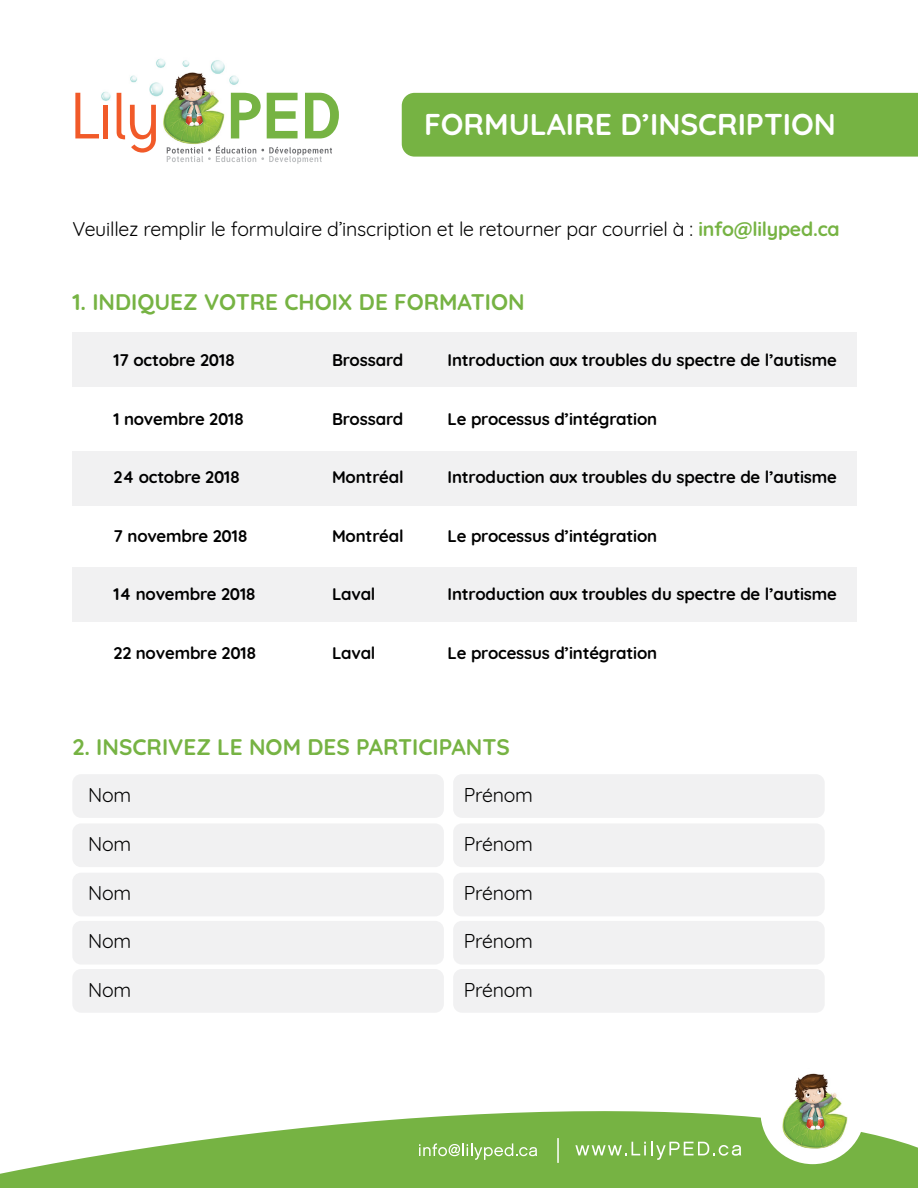
<style>
.page{position:relative;width:918px;height:1188px;background:#fff}
.page>*{position:absolute;margin:0;border:0;box-sizing:border-box;transform-origin:0 0}
.t1{font:700 30px "Quicksand";color:#fff}
.t2{font:700 22.5px "Quicksand";color:#76b343}
.t3{font:19.5px "Quicksand";letter-spacing:-.01em;color:#000}
.t4{font:700 16.8px "Quicksand";letter-spacing:-.01em;color:#000}
.s1{font-weight:700;color:#76b343}
.s2{font-style:inherit}
</style>
<div class="page">
<div style="left:72px;top:333px;width:784px;height:54px;background:#f1f1f2"></div>
<div style="left:72px;top:451px;width:784px;height:54px;background:#f1f1f2"></div>
<div style="left:72px;top:567px;width:784px;height:54px;background:#f1f1f2"></div>
<div style="left:402px;top:93px;width:516px;height:64px;background:#76b343"></div>
<svg style="left:0;top:1111px;width:918px;height:77px;fill:#76b343"></svg>
<div style="left:760px;top:1060px;width:105px;height:104px;background:#fff;border-radius:50%"></div>
<img style="left:771px;top:1073px;width:84px;height:84px">
<img style="left:75px;top:58px;width:249px;height:104px">
<svg style="left:75px;top:93px;width:24px;height:45px"></svg>
<hr style="left:104px;top:105px;width:4px;height:33px;background:#f15a29">
<svg style="left:117px;top:93px;width:39px;height:60px"></svg>
<svg style="left:231px;top:93px;width:30px;height:45px"></svg>
<svg style="left:267px;top:93px;width:31px;height:45px"></svg>
<svg style="left:305px;top:93px;width:34px;height:45px"></svg>
<svg style="left:167px;top:145px;width:165px;height:19px"></svg>
<svg style="left:575px;top:1141px;width:166px;height:19px;background:#8fc166"></svg>
<svg style="left:419px;top:1143px;width:118px;height:17px;background:#95c46e"></svg>
<hr style="left:557px;top:1138px;width:2px;height:25px;background:#fff">
<div style="left:72px;top:774px;width:372px;height:44px;background:#f1f1f2;border-radius:9px"></div>
<div style="left:72px;top:823px;width:372px;height:44px;background:#f1f1f2;border-radius:9px"></div>
<div style="left:72px;top:873px;width:372px;height:43px;background:#f1f1f2;border-radius:9px"></div>
<div style="left:72px;top:921px;width:372px;height:44px;background:#f1f1f2;border-radius:9px"></div>
<div style="left:72px;top:969px;width:372px;height:44px;background:#f1f1f2;border-radius:9px"></div>
<div style="left:453px;top:774px;width:372px;height:44px;background:#f1f1f2;border-radius:9px"></div>
<div style="left:453px;top:823px;width:372px;height:44px;background:#f1f1f2;border-radius:9px"></div>
<div style="left:453px;top:873px;width:372px;height:43px;background:#f1f1f2;border-radius:9px"></div>
<div style="left:453px;top:921px;width:372px;height:44px;background:#f1f1f2;border-radius:9px"></div>
<div style="left:453px;top:969px;width:372px;height:44px;background:#f1f1f2;border-radius:9px"></div>
<h1 class="t1" style="left:424px;top:100px;width:413px">FORMULAIRE D’INSCRIPTION</h1>
<p class="t3" style="left:72px;top:214px;width:769px">Veuillez remplir le formulaire d’inscription et le retourner par courriel à : <span class="s1">info@lilyped.ca</span></p>
<h2 class="t2" style="left:72px;top:283px;width:454px">1. INDIQUEZ VOTRE CHOIX DE FORMATION</h2>
<p class="t4" style="left:114px;top:346px;width:123px">17 octobre 2018</p>
<p class="t4" style="left:332px;top:346px;width:73px">Brossard</p>
<p class="t4" style="left:448px;top:346px;width:391px">Introduction aux troubles du spectre de l’autisme</p>
<p class="t4" style="left:114px;top:405px;width:132px">1 novembre 2018</p>
<p class="t4" style="left:332px;top:405px;width:73px">Brossard</p>
<p class="t4" style="left:448px;top:405px;width:211px">Le processus d’intégration</p>
<p class="t4" style="left:114px;top:463px;width:128px">24 octobre 2018</p>
<p class="t4" style="left:332px;top:463px;width:73px">Montréal</p>
<p class="t4" style="left:448px;top:463px;width:391px">Introduction aux troubles du spectre de l’autisme</p>
<p class="t4" style="left:114px;top:522px;width:135px">7 novembre 2018</p>
<p class="t4" style="left:332px;top:522px;width:73px">Montréal</p>
<p class="t4" style="left:448px;top:522px;width:211px">Le processus d’intégration</p>
<p class="t4" style="left:114px;top:580px;width:144px">14 novembre 2018</p>
<p class="t4" style="left:332px;top:580px;width:45px">Laval</p>
<p class="t4" style="left:448px;top:580px;width:391px">Introduction aux troubles du spectre de l’autisme</p>
<p class="t4" style="left:114px;top:639px;width:144px">2<span class="s2">2</span> novembre 2018</p>
<p class="t4" style="left:332px;top:639px;width:45px">Laval</p>
<p class="t4" style="left:448px;top:639px;width:211px">Le processus d’intégration</p>
<h2 class="t2" style="left:72px;top:728px;width:439px">2. INSCRIVEZ LE NOM DES PARTICIPANTS</h2>
<p class="t3" style="left:88px;top:780px;width:45px">Nom</p>
<p class="t3" style="left:88px;top:829px;width:45px">Nom</p>
<p class="t3" style="left:88px;top:878px;width:45px">Nom</p>
<p class="t3" style="left:88px;top:926px;width:45px">Nom</p>
<p class="t3" style="left:88px;top:974px;width:45px">Nom</p>
<p class="t3" style="left:464px;top:780px;width:71px">Prénom</p>
<p class="t3" style="left:464px;top:829px;width:71px">Prénom</p>
<p class="t3" style="left:464px;top:878px;width:71px">Prénom</p>
<p class="t3" style="left:464px;top:926px;width:71px">Prénom</p>
<p class="t3" style="left:464px;top:974px;width:71px">Prénom</p>
</div>
